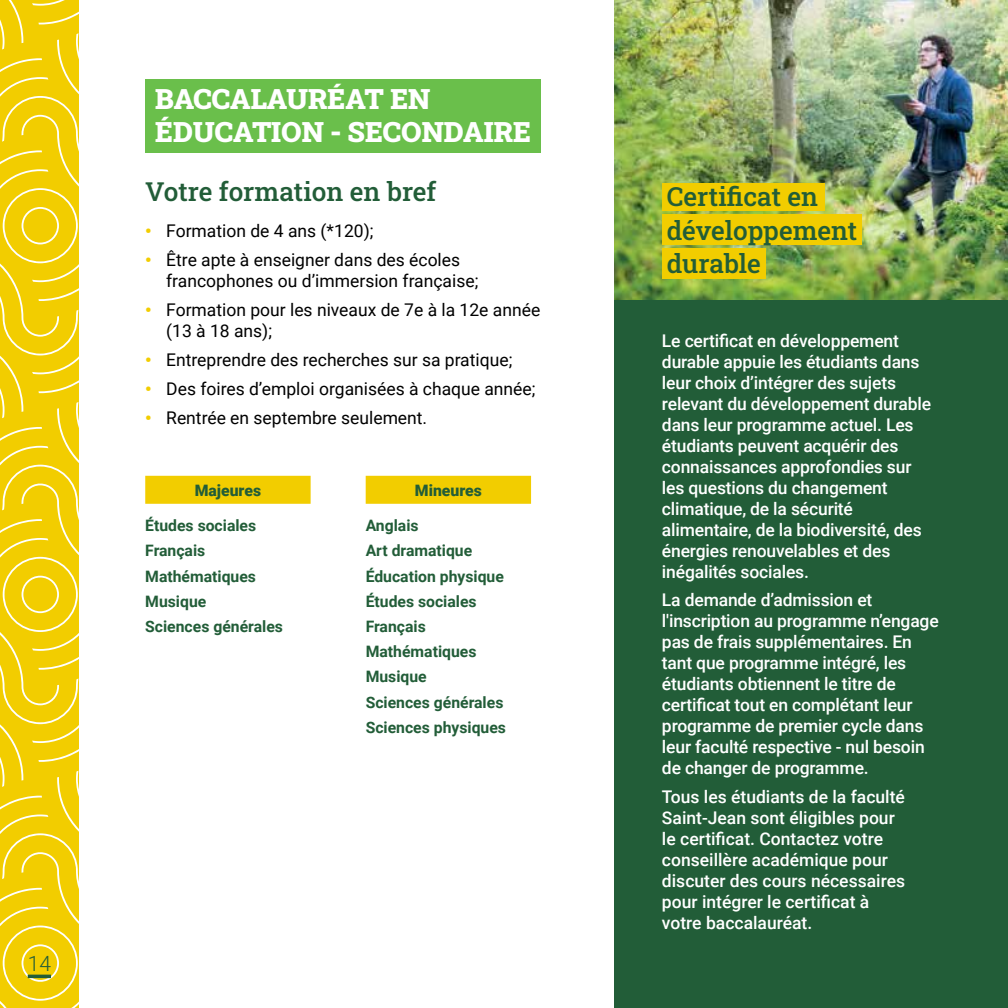
<style>
.page{position:relative;width:1008px;height:1008px;background:#fff}
.page>*{position:absolute;margin:0;border:0;box-sizing:border-box;transform-origin:0 0}
.t1{font:900 28px/33.6px "Roboto Slab";color:#fff}
.t2{font:500 26.25px/33.2px "Roboto Slab";color:#225d38}
.t3{font:300 21px "Roboto";color:#225d38}
.t4{font:500 17.5px/21px "Roboto";letter-spacing:-.01em;color:#fff}
.t5{font:17.5px/21px "Roboto";color:#000}
.t6{font:700 15.75px/25.2px "Roboto";color:#225d38}
.t7{font:900 15.75px "Roboto";color:#225d38}
.s1{font-weight:900;color:#f2cd00}
</style>
<div class="page">
<div style="left:614px;top:0;width:394px;height:1008px;background:#225d38"></div>
<svg style="left:0;top:0;width:79px;height:1008px;background:#f3d117"></svg>
<div style="left:145px;top:79px;width:396px;height:73px;background:#6abf4b"></div>
<div style="left:145px;top:476px;width:166px;height:28px;background:#f2cd00"></div>
<div style="left:366px;top:476px;width:165px;height:28px;background:#f2cd00"></div>
<img style="left:614px;top:0;width:394px;height:299px">
<div style="left:662px;top:183px;width:163px;height:27px;background:#f2cd00"></div>
<div style="left:662px;top:214px;width:200px;height:30px;background:#f2cd00"></div>
<div style="left:662px;top:248px;width:103px;height:30px;background:#f2cd00"></div>
<hr style="left:28px;top:975px;width:23px;height:3px;background:#225d38">
<p class="t3" style="left:28px;top:949px;width:25px">14</p>
<h1 class="t1" style="left:155px;top:81px;width:377px">BACCALAURÉAT EN<br>ÉDUCATION - SECONDAIRE</h1>
<h2 class="t2" style="left:145px;top:174px;width:293px">Votre formation en bref</h2>
<p class="t5" style="left:145px;top:220px;width:230px"><span class="s1">•</span> Formation de 4 ans (*120);</p>
<p class="t5" style="left:166px;top:249px;width:314px;text-indent:-21px"><span class="s1">•</span> Être apte à enseigner dans des écoles francophones ou d’immersion française;</p>
<p class="t5" style="left:166px;top:299px;width:376px;text-indent:-21px"><span class="s1">•</span> Formation pour les niveaux de 7e à la 12e année (13 à 18 ans);</p>
<p class="t5" style="left:145px;top:349px;width:369px"><span class="s1">•</span> Entreprendre des recherches sur sa pratique;</p>
<p class="t5" style="left:145px;top:378px;width:392px"><span class="s1">•</span> Des foires d’emploi organisées à chaque année;</p>
<p class="t5" style="left:145px;top:406px;width:284px"><span class="s1">•</span> Rentrée en septembre seulement.</p>
<p class="t7" style="left:195px;top:479px;width:68px">Majeures</p>
<p class="t6" style="left:145px;top:512px;width:139px">Études sociales<br>Français<br>Mathématiques<br>Musique<br>Sciences générales</p>
<p class="t7" style="left:415px;top:479px;width:68px">Mineures</p>
<p class="t6" style="left:366px;top:512px;width:142px">Anglais<br>Art dramatique<br>Éducation physique<br>Études sociales<br>Français<br>Mathématiques<br>Musique<br>Sciences générales<br>Sciences physiques</p>
<h2 class="t2" style="left:667px;top:180px;width:192px">Certificat en développement durable</h2>
<p class="t4" style="left:662px;top:329px;width:271px">Le certificat en développement durable appuie les étudiants dans leur choix d’intégrer des sujets relevant du développement durable dans leur programme actuel. Les étudiants peuvent acquérir des connaissances approfondies sur les questions du changement climatique, de la sécurité alimentaire, de la biodiversité, des énergies renouvelables et des inégalités sociales.</p>
<p class="t4" style="left:662px;top:589px;width:278px">La demande d’admission et l'inscription au programme n’engage pas de frais supplémentaires. En tant que programme intégré, les étudiants obtiennent le titre de certificat tout en complétant leur programme de premier cycle dans leur faculté respective - nul besoin de changer de programme.</p>
<p class="t4" style="left:662px;top:786px;width:245px">Tous les étudiants de la faculté<br>Saint-Jean sont éligibles pour le certificat. Contactez votre conseillère académique pour discuter des cours nécessaires pour intégrer le certificat à votre baccalauréat.</p>
</div>
